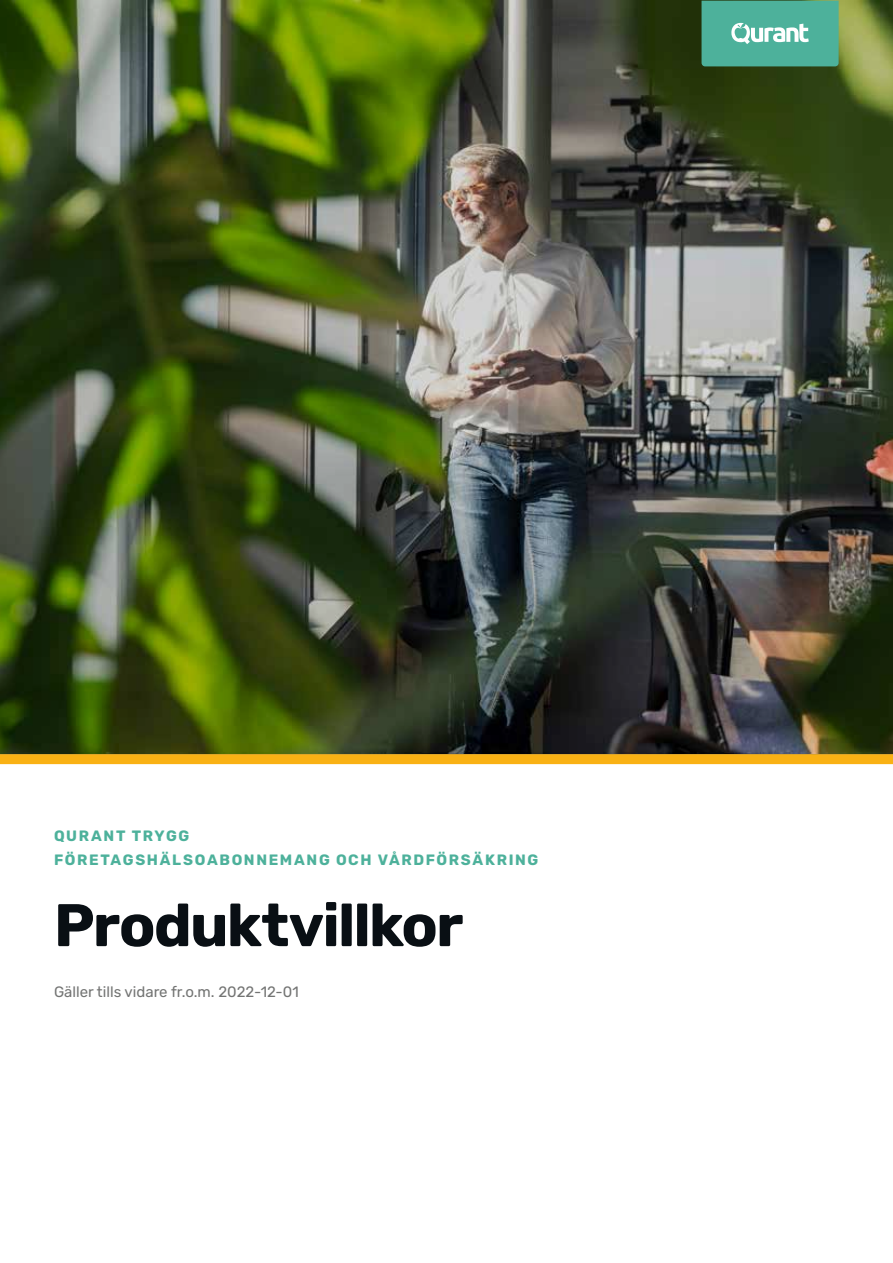
<style>
.page{position:relative;width:893px;height:1263px;background:#fff}
.page>*{position:absolute;margin:0;border:0;box-sizing:border-box;transform-origin:0 0}
.t1{font:700 60px "Rubik";letter-spacing:-.03em;color:#090f14}
.t2{font:700 15px/24px "Rubik";letter-spacing:.11em;color:#4db19b}
.t3{font:15px "Rubik";color:#737473}
</style>
<div class="page">
<svg style="left:0;top:754px;width:893px;height:10px;background:#f6af16"></svg>
<img style="left:0;top:0;width:893px;height:754px">
<svg style="left:701px;top:1px;width:138px;height:65px;background:#5ab6a1"></svg>
<p class="t2" style="left:54px;top:824px;width:486px">QURANT TRYGG<br>FÖRETAGSHÄLSOABONNEMANG OCH VÅRDFÖRSÄKRING</p>
<h1 class="t1" style="left:54px;top:892px;width:411px">Produktvillkor</h1>
<p class="t3" style="left:54px;top:983px;width:246px">Gäller tills vidare fr.o.m. 2022-12-01</p>
</div>
